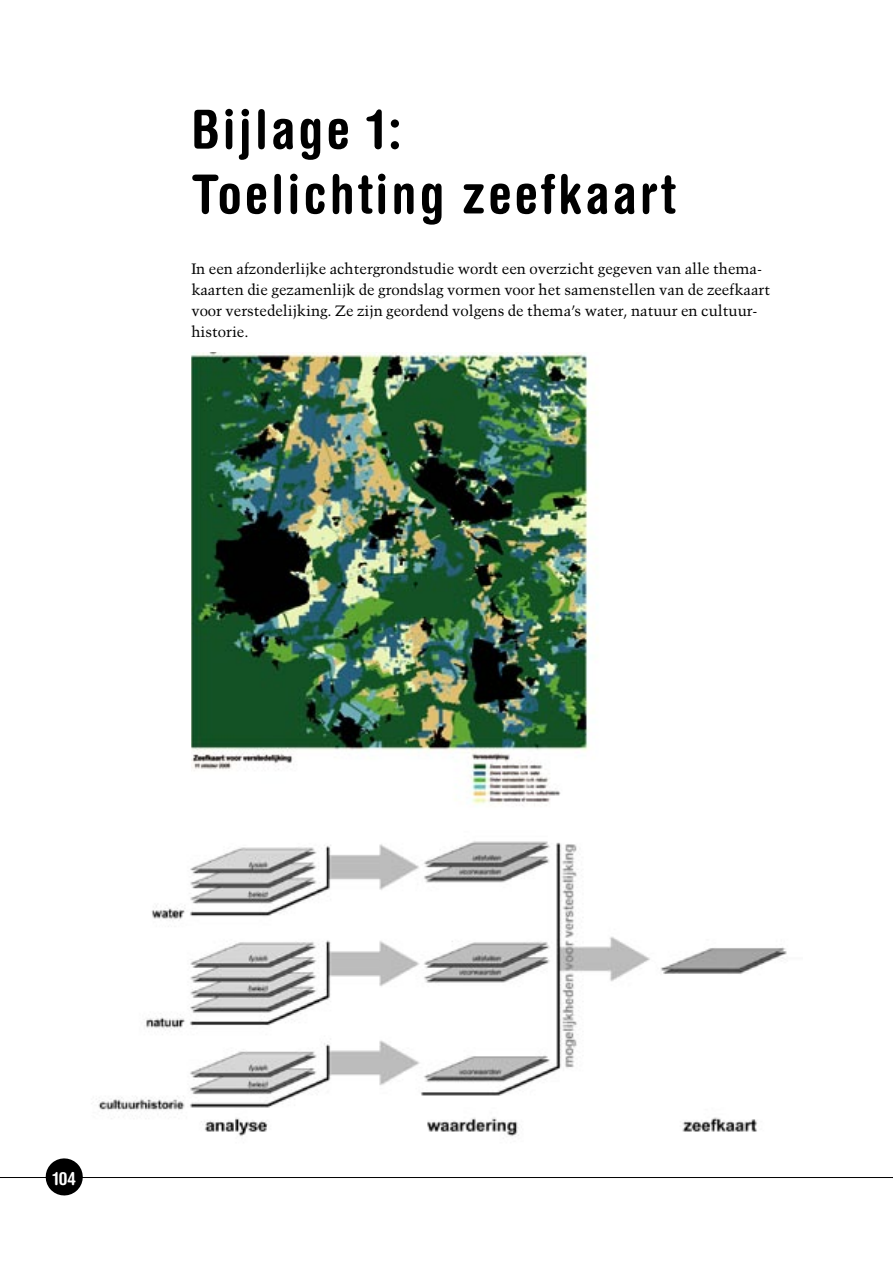
<style>
.page{position:relative;width:893px;height:1263px;background:#fff}
.page>*{position:absolute;margin:0;border:0;box-sizing:border-box;transform-origin:0 0}
.t1{font:700 condensed 54px/64.8px "Helvetica Rounded";letter-spacing:.06em;color:#000}
.t2{font:700 condensed 18px "Helvetica Rounded";color:#fff}
.t3{font:15px/21px "Trump Mediaeval";color:#000}
</style>
<div class="page">
<img style="left:98px;top:841px;width:689px;height:296px">
<img style="left:191px;top:353px;width:407px;height:453px">
<hr style="left:81px;top:1177px;width:812px;height:1px;background:#000">
<svg style="left:45px;top:1158px;width:38px;height:38px"></svg>
<hr style="left:0;top:1177px;width:49px;height:1px;background:#000">
<h1 class="t1" style="left:191px;top:96px;width:485px">Bijlage 1:<br>Toelichting zeefkaart</h1>
<p class="t3" style="left:191px;top:258px;width:580px">In een afzonderlijke achtergrondstudie wordt een overzicht gegeven van alle thema&shy;kaarten die gezamenlijk de grondslag vormen voor het samenstellen van de zeefkaart voor verstedelijking. Ze zijn geordend volgens de thema’s water, natuur en cultuur&shy;historie.</p>
<p class="t2" style="left:53px;top:1167px;width:25px">104</p>
</div>
